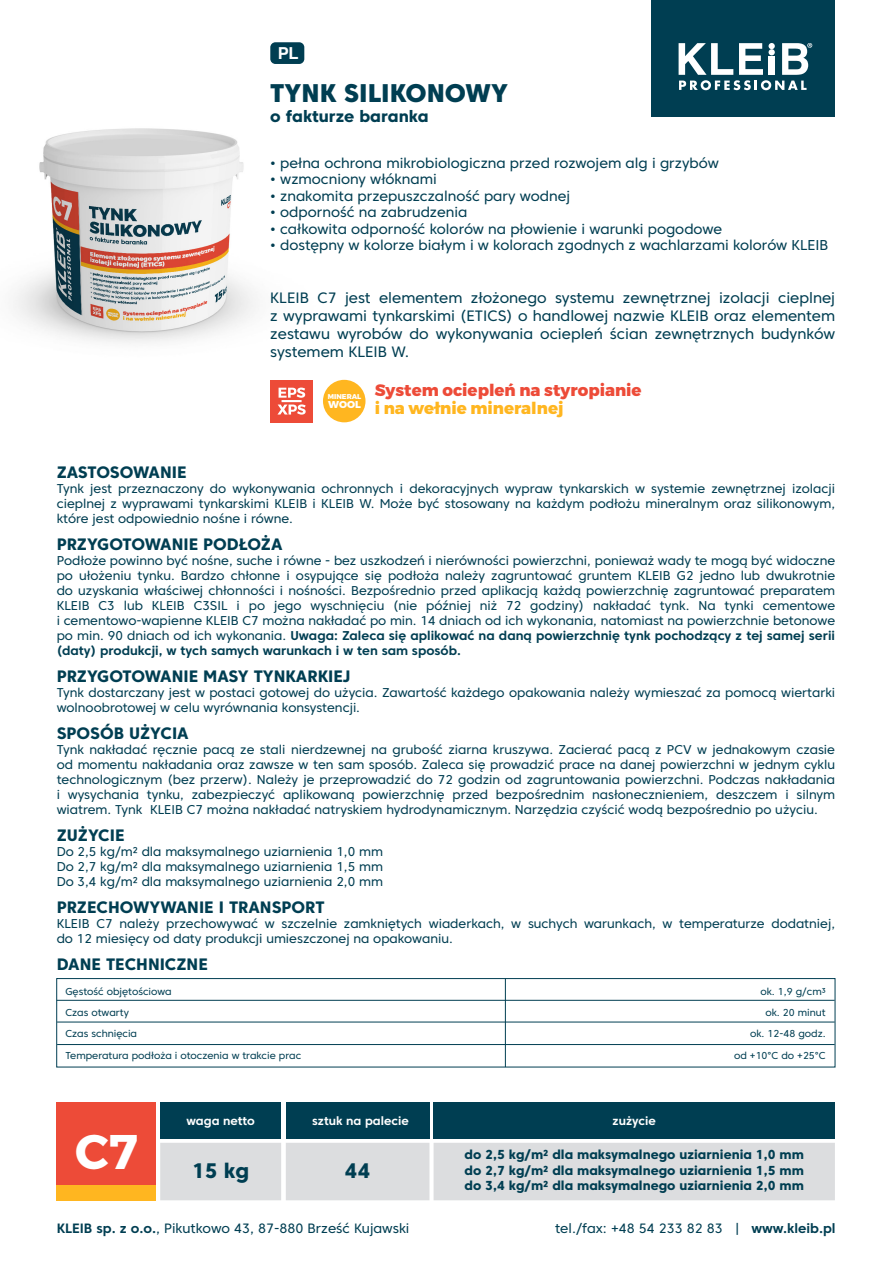
<style>
.page{position:relative;width:893px;height:1263px;background:#fff}
.page>*{position:absolute;margin:0;border:0;box-sizing:border-box;transform-origin:0 0}
.t1{font:700 48.6px "Montserrat";color:#fff}
.t2{font:800 25.5px "Core Sans C 85";color:#003e52}
.t3{font:800 21px "Core Sans C 75";color:#003e52}
.t4{font:800 16.5px "Core Sans C 75";color:#003e52}
.t5{font:800 16.5px "Montserrat";color:#ed4b38}
.t6{font:800 16.5px "Montserrat";color:#ffb620}
.t7{font:700 16.5px "Helvetica";color:#fff}
.t8{font:15px/18px "Core Sans C 45";color:#003e52;text-align:justify}
.t9{font:14.25px "Core Sans C 45";color:#003e52}
.t10{font:13.5px "Core Sans C 45";color:#003e52}
.t11{font:800 13.05px/15.6px "Core Sans C 75";color:#003e52;text-align:justify}
.t12{font:12.75px/15px "Core Sans C 45";color:#003e52;text-align:justify}
.t13{font:700 12.75px/15px "Core Sans C 65";color:#003e52}
.t14{font:700 12px "Core Sans C 65";color:#fff}
.t15{font:10.05px/21.1px "Core Sans C 45";color:#003e52}
.t16{font:800 10.05px "Montserrat";color:#fff}
.t17{font:800 7.05px "Montserrat";color:#fff}
.s1{font-family:"Core Sans C 45";font-weight:400}
.s2{font-family:"Core Sans C 65";font-weight:700}
</style>
<div class="page">
<img style="left:13px;top:128px;width:243px;height:216px">
<div style="left:57px;top:1102px;width:99px;height:98px;background:#ed4b38"></div>
<div style="left:57px;top:1185px;width:99px;height:15px;background:#ffb620"></div>
<hr style="left:505px;top:978px;width:1px;height:89px;background:#003e52">
<hr style="left:57px;top:1000px;width:778px;height:1px;background:#003e52">
<hr style="left:57px;top:1021px;width:778px;height:1px;background:#003e52">
<hr style="left:57px;top:1044px;width:778px;height:1px;background:#003e52">
<div style="left:56px;top:978px;width:779px;height:89px;border:1px solid #003e52"></div>
<div style="left:270px;top:380px;width:43px;height:42px;background:#ed4b38"></div>
<svg style="left:279px;top:388px;width:26px;height:10px"></svg>
<svg style="left:277px;top:404px;width:29px;height:11px"></svg>
<hr style="left:282px;top:400px;width:20px;height:2px;background:#fff">
<div style="left:160px;top:1102px;width:121px;height:36px;background:#003e52"></div>
<div style="left:286px;top:1102px;width:143px;height:36px;background:#003e52"></div>
<div style="left:160px;top:1143px;width:675px;height:57px;background:#dcdddf"></div>
<div style="left:434px;top:1102px;width:401px;height:36px;background:#003e52"></div>
<div style="left:270px;top:42px;width:34px;height:22px;background:#003e52;border-radius:5px"></div>
<div style="left:323px;top:380px;width:42px;height:42px;background:#ffb620;border-radius:50%"></div>
<div style="left:651px;top:0;width:184px;height:116px;background:#003e52"></div>
<svg style="left:679px;top:43px;width:133px;height:47px"></svg>
<p class="t7" style="left:278px;top:40px;width:22px">PL</p>
<h2 class="t2" style="left:270px;top:77px;width:239px">TYNK SILIKONOWY</h2>
<p class="t4" style="left:270px;top:105px;width:160px">o fakturze baranka</p>
<p class="t9" style="left:270px;top:154px;width:450px">• pełna ochrona mikrobiologiczna przed rozwojem alg i grzybów</p>
<p class="t9" style="left:270px;top:170px;width:168px">• wzmocniony włóknami</p>
<p class="t9" style="left:270px;top:187px;width:301px">• znakomita przepuszczalność pary wodnej</p>
<p class="t9" style="left:270px;top:203px;width:199px">• odporność na zabrudzenia</p>
<p class="t9" style="left:270px;top:220px;width:453px">• całkowita odporność kolorów na płowienie i warunki pogodowe</p>
<p class="t9" style="left:270px;top:236px;width:560px">• dostępny w kolorze białym i w kolorach zgodnych z wachlarzami kolorów KLEIB</p>
<p class="t8" style="left:270px;top:288px;width:566px">KLEIB C7 jest elementem złożonego systemu zewnętrznej izolacji cieplnej z wyprawami tynkarskimi (ETICS) o handlowej nazwie KLEIB oraz elementem zestawu wyrobów do wykonywania ociepleń ścian zewnętrznych budynków systemem KLEIB W.</p>
<p class="t17" style="left:328px;top:392px;width:35px">MINERAL</p>
<p class="t16" style="left:328px;top:399px;width:34px">WOOL</p>
<p class="t5" style="left:375px;top:380px;width:268px">System ociepleń na styropianie</p>
<p class="t6" style="left:375px;top:398px;width:190px">i na wełnie mineralnej</p>
<p class="t4" style="left:57px;top:462px;width:131px">ZASTOSOWANIE</p>
<p class="t12" style="left:57px;top:481px;width:780px">Tynk jest przeznaczony do wykonywania ochronnych i dekoracyjnych wypraw tynkarskich w systemie zewnętrznej izolacji cieplnej z wyprawami tynkarskimi KLEIB i KLEIB W. Może być stosowany na każdym podłożu mineralnym oraz silikonowym, które jest odpowiednio nośne i równe.</p>
<p class="t4" style="left:57px;top:534px;width:227px">PRZYGOTOWANIE PODŁOŻA</p>
<p class="t12" style="left:57px;top:553px;width:780px">Podłoże powinno być nośne, suche i równe - bez uszkodzeń i nierówności powierzchni, ponieważ wady te mogą być widoczne po ułożeniu tynku. Bardzo chłonne i osypujące się podłoża należy zagruntować gruntem KLEIB G2 jedno lub dwukrotnie do uzyskania właściwej chłonności i nośności. Bezpośrednio przed aplikacją każdą powierzchnię zagruntować preparatem KLEIB C3 lub KLEIB C3SIL i po jego wyschnięciu (nie później niż 72 godziny) nakładać tynk. Na tynki cementowe i cementowo-wapienne KLEIB C7 można nakładać po min. 14 dniach od ich wykonania, natomiast na powierzchnie betonowe</p>
<p class="t13" style="left:57px;top:628px;width:780px"><span class="s1">po min. 90 dniach od ich wykonania.</span> Uwaga: Zaleca się aplikować na daną powierzchnię tynk pochodzący z tej samej serii (daty) produkcji, w tych samych warunkach i w ten sam sposób.</p>
<p class="t4" style="left:57px;top:666px;width:295px">PRZYGOTOWANIE MASY TYNKARKIEJ</p>
<p class="t12" style="left:57px;top:685px;width:780px">Tynk dostarczany jest w postaci gotowej do użycia. Zawartość każdego opakowania należy wymieszać za pomocą wiertarki wolnoobrotowej w celu wyrównania konsystencji.</p>
<p class="t4" style="left:57px;top:723px;width:134px">SPOSÓB UŻYCIA</p>
<p class="t12" style="left:57px;top:742px;width:780px">Tynk nakładać ręcznie pacą ze stali nierdzewnej na grubość ziarna kruszywa. Zacierać pacą z PCV w jednakowym czasie od momentu nakładania oraz zawsze w ten sam sposób. Zaleca się prowadzić prace na danej powierzchni w jednym cyklu technologicznym (bez przerw). Należy je przeprowadzić do 72 godzin od zagruntowania powierzchni. Podczas nakładania i wysychania tynku, zabezpieczyć aplikowaną powierzchnię przed bezpośrednim nasłonecznieniem, deszczem i silnym wiatrem. Tynk KLEIB C7 można nakładać natryskiem hydrodynamicznym. Narzędzia czyścić wodą bezpośrednio po użyciu.</p>
<p class="t4" style="left:57px;top:825px;width:69px">ZUŻYCIE</p>
<p class="t12" style="left:57px;top:844px;width:328px">Do 2,5 kg/m2 dla maksymalnego uziarnienia 1,0 mm Do 2,7 kg/m2 dla maksymalnego uziarnienia 1,5 mm Do 3,4 kg/m2 dla maksymalnego uziarnienia 2,0 mm</p>
<p class="t4" style="left:57px;top:897px;width:269px">PRZECHOWYWANIE I TRANSPORT</p>
<p class="t12" style="left:57px;top:916px;width:780px">KLEIB C7 należy przechowywać w szczelnie zamkniętych wiaderkach, w suchych warunkach, w temperaturze dodatniej, do 12 miesięcy od daty produkcji umieszczonej na opakowaniu.</p>
<p class="t4" style="left:57px;top:954px;width:153px">DANE TECHNICZNE</p>
<p class="t15" style="left:65px;top:981px;width:237px">Gęstość objętościowa<br>Czas otwarty<br>Czas schnięcia<br>Temperatura podłoża i otoczenia w trakcie prac</p>
<p class="t15" style="left:734px;top:981px;width:93px;text-align:right">ok. 1,9 g/cm³<br>ok. 20 minut<br>ok. 12-48 godz.<br>od +10°C do +25°C</p>
<h1 class="t1" style="left:75px;top:1121px;width:64px">C7</h1>
<p class="t14" style="left:312px;top:1113px;width:98px">sztuk na palecie</p>
<p class="t14" style="left:612px;top:1113px;width:45px">zużycie</p>
<p class="t11" style="left:464px;top:1147px;width:341px">do 2,5 kg/m² dla maksymalnego uziarnienia 1,0 mm do 2,7 kg/m² dla maksymalnego uziarnienia 1,5 mm do 3,4 kg/m² dla maksymalnego uziarnienia 2,0 mm</p>
<p class="t14" style="left:186px;top:1113px;width:70px">waga netto</p>
<h3 class="t3" style="left:192px;top:1157px;width:59px">15 kg</h3>
<h3 class="t3" style="left:345px;top:1157px;width:27px">44</h3>
<p class="t10" style="left:57px;top:1220px;width:354px"><span class="s2">KLEIB sp. z o.o.</span>, Pikutkowo 43, 87-880 Brześć Kujawski</p>
<p class="t10" style="left:555px;top:1220px;width:282px">tel./fax: +48 54 233 82 83 | <span class="s2">www.kleib.pl</span></p>
</div>
